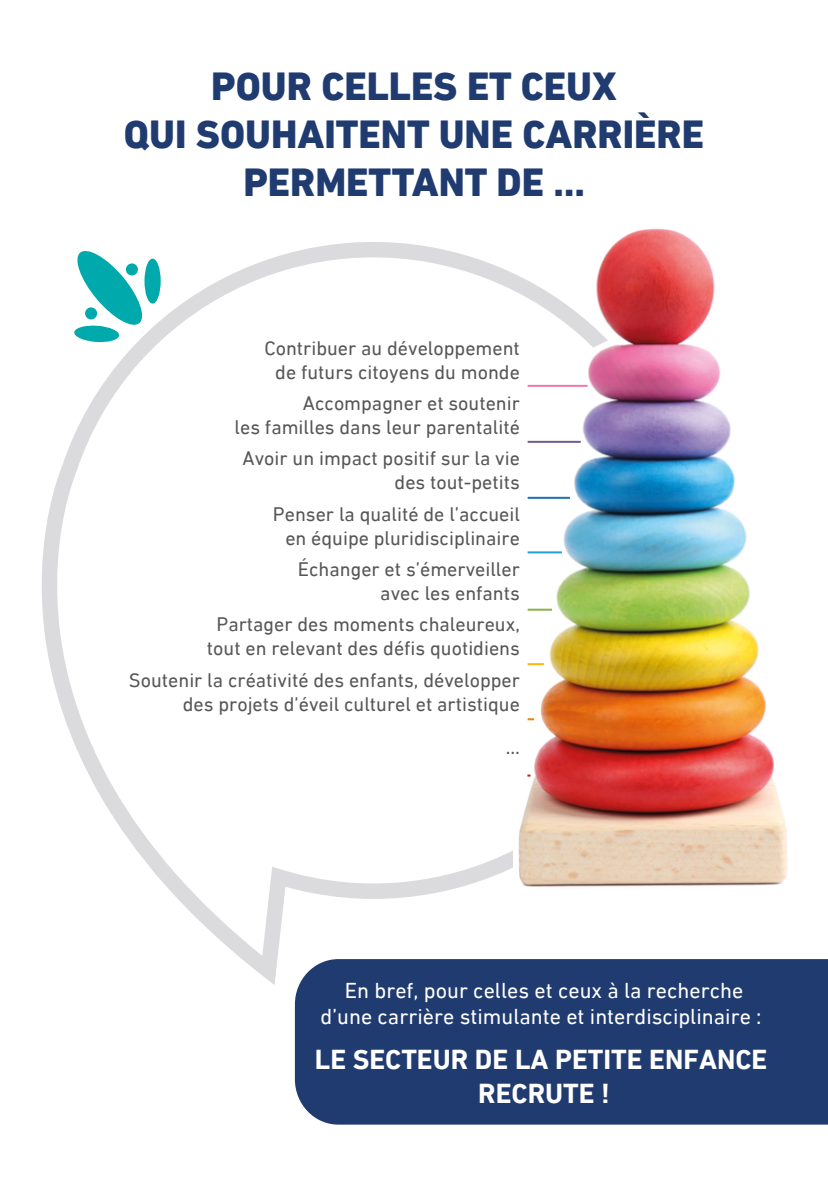
<style>
.page{position:relative;width:828px;height:1191px;background:#fff}
.page>*{position:absolute;margin:0;border:0;box-sizing:border-box;transform-origin:0 0}
.Titre_cover{font:800 40px/48px "DIN Next LT Pro";color:#203b70;text-align:center}
.Sous_titre_cover{font:700 28px/33.6px "DIN Next LT Pro";color:#fff;text-align:center}
.Sous_titre_cover-2{font:22px/26.4px "DIN Next LT Pro";color:#fff;text-align:center}
.Sous_titre_cover-3{font:20px/24px "DIN Next LT Pro";color:#575756;text-align:right}
</style>
<div class="page">
<div style="left:295px;top:959px;width:533px;height:165px;background:#203b70"></div>
<svg style="left:41px;top:242px;width:663px;height:743px"></svg>
<img style="left:513px;top:228px;width:275px;height:662px">
<hr style="left:527px;top:385px;width:60px;height:2px;background:#ee7aac">
<hr style="left:527px;top:441px;width:54px;height:2px;background:#6c5b95">
<hr style="left:527px;top:497px;width:43px;height:2px;background:#1d71b8">
<hr style="left:527px;top:551px;width:35px;height:2px;background:#21a0db">
<hr style="left:527px;top:608px;width:25px;height:2px;background:#88b04b">
<svg style="left:527px;top:663px;width:17px;height:2px"></svg>
<svg style="left:527px;top:718px;width:7px;height:2px"></svg>
<div style="left:144px;top:259px;width:17px;height:44px;background:#00a9ab;border-radius:50%"></div>
<svg style="left:73px;top:247px;width:73px;height:96px"></svg>
<div style="left:85px;top:307px;width:12px;height:12px;background:#00a9ab;border-radius:50%"></div>
<div style="left:126px;top:263px;width:12px;height:12px;background:#00a9ab;border-radius:50%"></div>
<p class="Titre_cover" style="left:124px;top:62px;width:581px">POUR CELLES ET CEUX<br>QUI SOUHAITENT UNE CARRIÈRE<br>PERMETTANT DE …</p>
<p class="Sous_titre_cover-3" style="left:264px;top:336px;width:257px;text-align:center">Contribuer au développement de futurs citoyens du monde</p>
<p class="Sous_titre_cover-3" style="left:235px;top:391px;width:287px">Accompagner et soutenir<br>les familles dans leur parentalité</p>
<p class="Sous_titre_cover-3" style="left:243px;top:446px;width:279px">Avoir un impact positif sur la vie des tout-petits</p>
<p class="Sous_titre_cover-3" style="left:273px;top:502px;width:248px">Penser la qualité de l’accueil en équipe pluridisciplinaire</p>
<p class="Sous_titre_cover-3" style="left:298px;top:557px;width:223px">Échanger et s’émerveiller</p>
<p class="Sous_titre_cover-3" style="left:380px;top:581px;width:141px">avec les enfants</p>
<p class="Sous_titre_cover-3" style="left:207px;top:612px;width:314px;text-align:center">Partager des moments chaleureux, tout en relevant des défis quotidiens</p>
<p class="Sous_titre_cover-3" style="left:129px;top:667px;width:392px">Soutenir la créativité des enfants, développer des projets d’éveil culturel et artistique</p>
<p class="Sous_titre_cover-3" style="left:506px;top:735px;width:16px">…</p>
<p class="Sous_titre_cover-2" style="left:321px;top:976px;width:442px">En bref, pour celles et ceux à la recherche d’une carrière stimulante et interdisciplinaire :</p>
<p class="Sous_titre_cover" style="left:315px;top:1042px;width:454px">LE SECTEUR DE LA PETITE ENFANCE<br>RECRUTE !</p>
</div>
